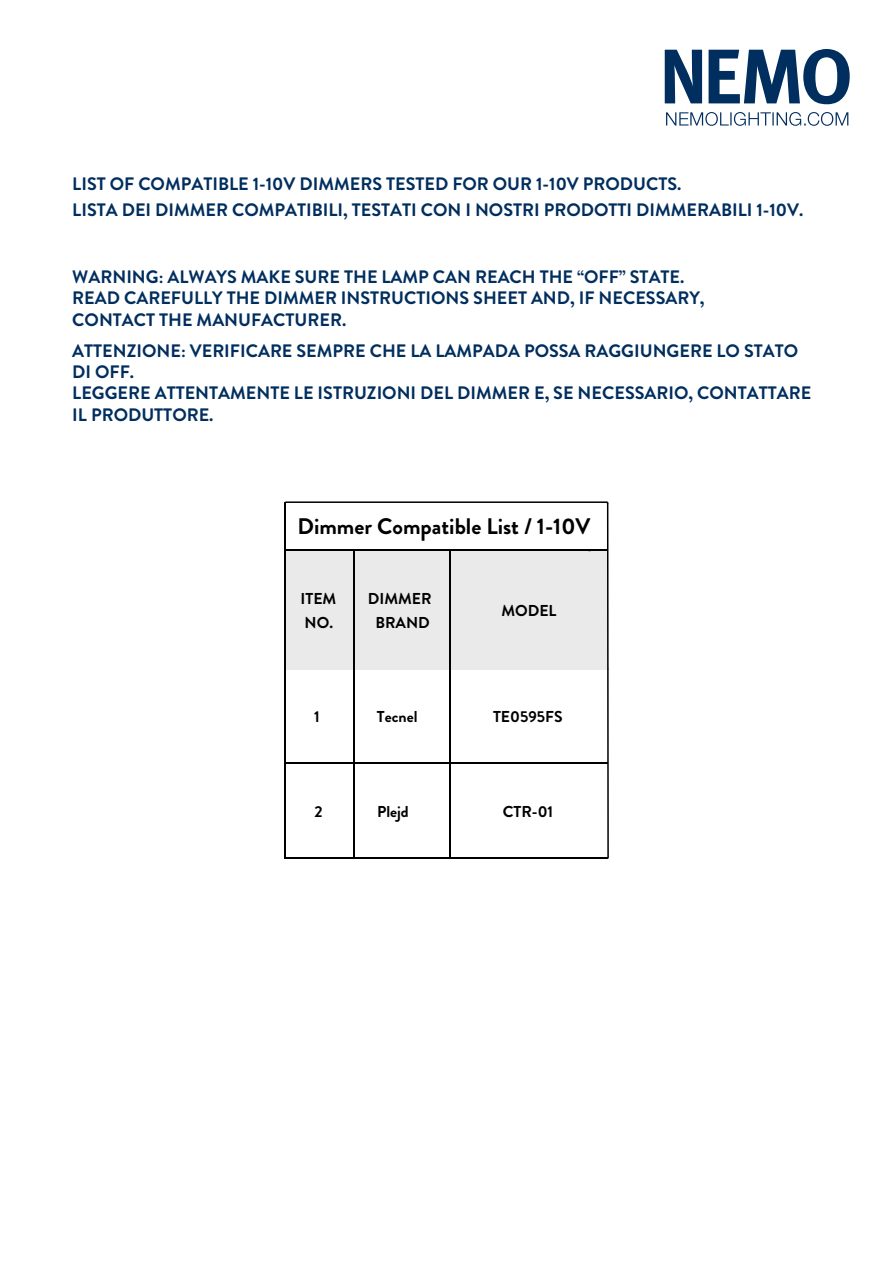
<style>
.page{position:relative;width:893px;height:1263px;background:#fff}
.page>*{position:absolute;margin:0;border:0;box-sizing:border-box;transform-origin:0 0}
.t1{font:700 22.5px "Brandon Grotesque";color:#000}
.t2{font:700 18px/21.5px "Brandon Grotesque";color:#002e5e}
.t3{font:700 15.75px/23.5px "Brandon Grotesque";color:#000}
</style>
<div class="page">
<div style="left:286px;top:551px;width:322px;height:118px;background:#eaeaea"></div>
<hr style="left:284px;top:502px;width:2px;height:356px;background:#000">
<hr style="left:353px;top:551px;width:2px;height:307px;background:#000">
<hr style="left:449px;top:551px;width:1px;height:307px;background:#000">
<hr style="left:286px;top:549px;width:322px;height:2px;background:#000">
<hr style="left:286px;top:762px;width:322px;height:2px;background:#000">
<hr style="left:286px;top:857px;width:322px;height:1px;background:#000">
<svg style="left:665px;top:50px;width:37px;height:53px"></svg>
<svg style="left:709px;top:49px;width:141px;height:55px"></svg>
<svg style="left:666px;top:112px;width:182px;height:14px"></svg>
<hr style="left:285px;top:501px;width:323px;height:2px;background:#000">
<hr style="left:607px;top:502px;width:2px;height:356px;background:#000">
<p class="t2" style="left:72px;top:171px;width:732px;line-height:26.1px">LIST OF COMPATIBLE 1-10V DIMMERS TESTED FOR OUR 1-10V PRODUCTS.<br>LISTA DEI DIMMER COMPATIBILI, TESTATI CON I NOSTRI PRODOTTI DIMMERABILI 1-10V.</p>
<p class="t2" style="left:72px;top:266px;width:634px">WARNING: ALWAYS MAKE SURE THE LAMP CAN REACH THE “OFF” STATE.<br>READ CAREFULLY THE DIMMER INSTRUCTIONS SHEET AND, IF NECESSARY,<br>CONTACT THE MANUFACTURER.</p>
<p class="t2" style="left:72px;top:340px;width:740px">ATTENZIONE: VERIFICARE SEMPRE CHE LA LAMPADA POSSA RAGGIUNGERE LO STATO DI OFF.<br>LEGGERE ATTENTAMENTE LE ISTRUZIONI DEL DIMMER E, SE NECESSARIO, CONTATTARE IL PRODUTTORE.</p>
<p class="t1" style="left:297px;top:511px;width:294px">Dimmer Compatible List / 1-10V</p>
<p class="t3" style="left:301px;top:587px;width:37px">ITEM<br>NO.</p>
<p class="t3" style="left:368px;top:587px;width:65px;text-align:center">DIMMER<br>BRAND</p>
<p class="t3" style="left:501px;top:599px;width:57px">MODEL</p>
<p class="t3" style="left:314px;top:705px;width:7px">1</p>
<p class="t3" style="left:377px;top:705px;width:42px">Tecnel</p>
<p class="t3" style="left:493px;top:705px;width:71px">TE0595FS</p>
<p class="t3" style="left:314px;top:800px;width:10px">2</p>
<p class="t3" style="left:377px;top:800px;width:33px">Plejd</p>
<p class="t3" style="left:503px;top:800px;width:52px">CTR-01</p>
</div>
